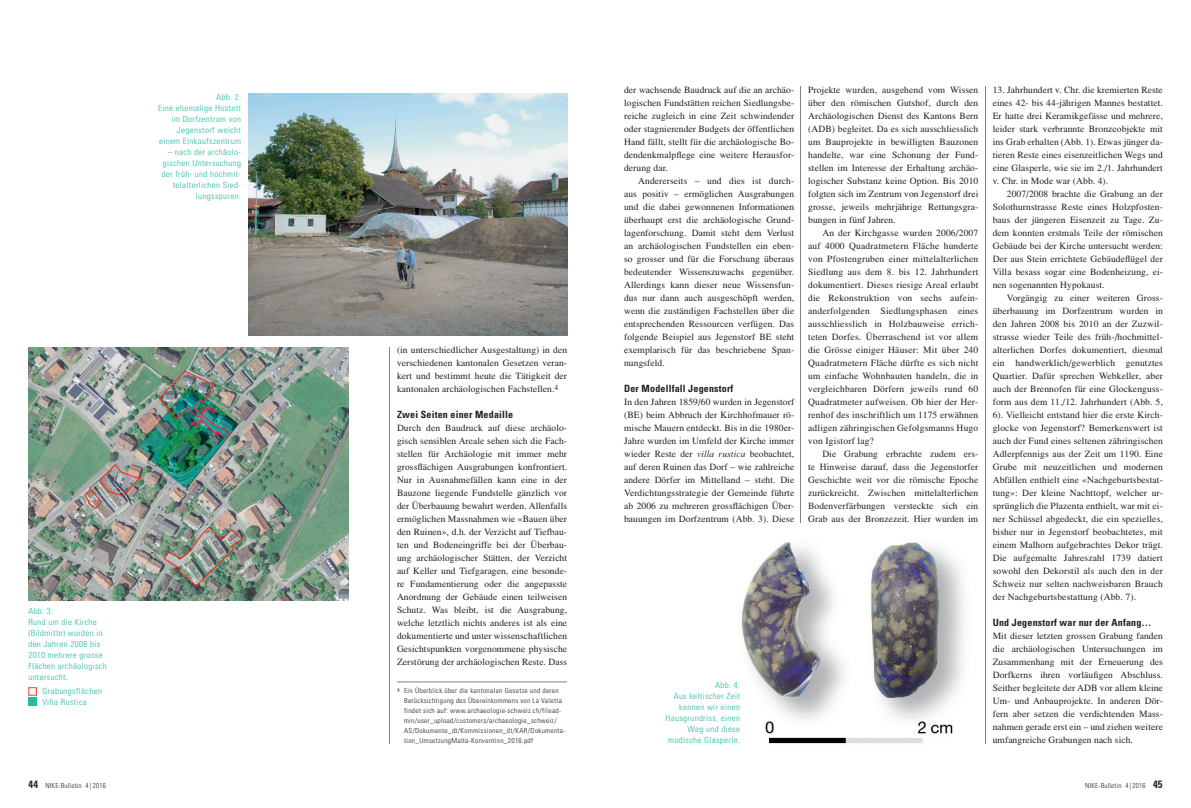
<style>
.page{position:relative;width:1191px;height:808px;background:#fff}
.page>*{position:absolute;margin:0;border:0;box-sizing:border-box;transform-origin:0 0}
.t1{font:700 condensed 10px "Univers";letter-spacing:.02em;color:#231f20}
.t2{font:9.5px/13px "Times";letter-spacing:.01em;color:#231f20;text-align:justify}
.t3{font:300 condensed 8.5px/11px "Univers";letter-spacing:.04em;color:#24bba1;text-align:right;scale:1.05 1}
.t4{font:300 condensed 7px/10px "Univers";letter-spacing:.04em;color:#231f20;scale:1.05 1}
.t5{font:300 condensed 7px "Univers";letter-spacing:.04em;color:#231f20}
.s1{font-style:italic}
.s2{font-weight:700;font-size:10.5px}
</style>
<div class="page">
<hr style="left:397px;top:682px;width:170px;height:1px;background:#808285">
<hr style="left:389px;top:347px;width:1px;height:396px;background:#808285">
<hr style="left:801px;top:86px;width:1px;height:436px;background:#808285">
<hr style="left:985px;top:86px;width:1px;height:657px;background:#808285">
<img style="left:248px;top:93px;width:319px;height:242px">
<img style="left:28px;top:347px;width:321px;height:253px">
<img style="left:741px;top:542px;width:223px;height:202px">
<div style="left:28px;top:687px;width:9px;height:9px;border:1px solid #ef3e22"></div>
<div style="left:28px;top:698px;width:9px;height:8px;background:#24bba1"></div>
<p class="t2" style="left:624px;top:84px;width:172px">der wachsende Baudruck auf die an archäo&shy;logischen Fundstätten reichen Siedlungsbe&shy;reiche zugleich in eine Zeit schwindender oder stagnierender Budgets der öffentlichen Hand fällt, stellt für die archäologische Bo&shy;dendenkmalpflege eine weitere Herausfor&shy;derung dar.</p>
<p class="t2" style="left:624px;top:175px;width:172px;text-indent:14px">Andererseits – und dies ist durch&shy;aus positiv – ermöglichen Ausgrabungen und die dabei gewonnenen Informationen überhaupt erst die archäologische Grund&shy;lagenforschung. Damit steht dem Verlust an archäologischen Fundstellen ein eben&shy;so grosser und für die Forschung überaus bedeutender Wissenszuwachs gegenüber.<br>Allerdings kann dieser neue Wissensfun&shy;dus nur dann auch ausgeschöpft werden, wenn die zuständigen Fachstellen über die entsprechenden Ressourcen verfügen. Das folgende Beispiel aus Jegenstorf BE steht exemplarisch für das beschriebene Span&shy;nungsfeld.</p>
<p class="t1" style="left:624px;top:383px;width:111px">Der Modellfall Jegenstorf</p>
<p class="t2" style="left:624px;top:396px;width:172px">In den Jahren 1859/60 wurden in Jegenstorf (BE) beim Abbruch der Kirchhofmauer rö&shy;mische Mauern entdeckt. Bis in die 1980er-Jahre wurden im Umfeld der Kirche immer wieder Reste der <span class="s1">villa rustica</span> beobachtet, auf deren Ruinen das Dorf – wie zahlreiche andere Dörfer im Mittelland – steht. Die Verdichtungsstrategie der Gemeinde führte ab 2006 zu mehreren grossflächigen Über&shy;bauungen im Dorfzentrum (Abb. 3). Diese</p>
<p class="t3" style="left:158px;top:91px;width:80px">Abb. 2:<br>Eine ehemalige Hostett im Dorfzentrum von<br>Jegenstorf weicht einem Einkaufszentrum</p>
<p class="t3" style="left:162px;top:146px;width:77px">– nach der archäolo&shy;gischen Untersuchung der früh- und hochmit&shy;telalterlichen Sied&shy;lungsspuren.</p>
<p class="t2" style="left:397px;top:344px;width:172px">(in unterschiedlicher Ausgestaltung) in den verschiedenen kantonalen Gesetzen veran&shy;kert und bestimmt heute die Tätigkeit der kantonalen archäologischen Fachstellen.<sup>4</sup></p>
<p class="t1" style="left:397px;top:409px;width:118px">Zwei Seiten einer Medaille</p>
<p class="t2" style="left:397px;top:422px;width:172px">Durch den Baudruck auf diese archäolo&shy;gisch sensiblen Areale sehen sich die Fach&shy;stellen für Archäologie mit immer mehr grossflächigen Ausgrabungen konfrontiert.<br>Nur in Ausnahmefällen kann eine in der Bauzone liegende Fundstelle gänzlich vor der Überbauung bewahrt werden. Allenfalls ermöglichen Massnahmen wie «Bauen über den Ruinen», d.h. der Verzicht auf Tiefbau&shy;ten und Bodeneingriffe bei der Überbau&shy;ung archäologischer Stätten, der Verzicht auf Keller und Tiefgaragen, eine besonde&shy;re Fundamentierung oder die angepasste Anordnung der Gebäude einen teilweisen Schutz. Was bleibt, ist die Ausgrabung, welche letztlich nichts anderes ist als eine dokumentierte und unter wissenschaftlichen Gesichtspunkten vorgenommene physische Zerstörung der archäologischen Reste. Dass</p>
<p class="t4" style="left:404px;top:686px;width:155px;text-indent:-7px"><sup>4</sup> Ein Überblick über die kantonalen Gesetze und deren Berücksichtigung des Übereinkommens von La Valetta findet sich auf: www.archaeologie-schweiz.ch/filead&shy;min/user_upload/customers/archaeologie_schweiz/ AS/Dokumente_dt/Kommissionen_dt/KAR/Dokumenta&shy;tion_UmsetzungMalta-Konvention_2016.pdf</p>
<p class="t3" style="left:28px;top:606px;width:76px;text-align:left">Abb. 3:<br>Rund um die Kirche (Bildmitte) wurden in den Jahren 2006 bis<br>2010 mehrere grosse<br>Flächen archäologisch untersucht.</p>
<p class="t3" style="left:43px;top:685px;width:58px;text-align:left">Grabungsflächen<br>Villa Rustica</p>
<p class="t3" style="left:665px;top:680px;width:73px">Abb. 4:<br>Aus keltischer Zeit kennen wir einen<br>Hausgrundriss, einen<br>Weg und diese modische Glasperle.</p>
<p class="t2" style="left:808px;top:84px;width:172px">Projekte wurden, ausgehend vom Wissen über den römischen Gutshof, durch den Archäologischen Dienst des Kantons Bern (ADB) begleitet. Da es sich ausschliesslich um Bauprojekte in bewilligten Bauzonen handelte, war eine Schonung der Fund&shy;stellen im Interesse der Erhaltung archäo&shy;logischer Substanz keine Option. Bis 2010 folgten sich im Zentrum von Jegenstorf drei grosse, jeweils mehrjährige Rettungsgra&shy;bungen in fünf Jahren.</p>
<p class="t2" style="left:808px;top:227px;width:172px;text-indent:14px">An der Kirchgasse wurden 2006/2007 auf 4000 Quadratmetern Fläche hunderte von Pfostengruben einer mittelalterlichen Siedlung aus dem 8. bis 12. Jahrhundert dokumentiert. Dieses riesige Areal erlaubt die Rekonstruktion von sechs aufein&shy;anderfolgenden Siedlungsphasen eines ausschliesslich in Holzbauweise errich&shy;teten Dorfes. Überraschend ist vor allem die Grösse einiger Häuser: Mit über 240<br>Quadratmetern Fläche dürfte es sich nicht um einfache Wohnbauten handeln, die in vergleichbaren Dörfern jeweils rund 60<br>Quadratmeter aufweisen. Ob hier der Her&shy;renhof des inschriftlich um 1175 erwähnen adligen zähringischen Gefolgsmanns Hugo von Igistorf lag?</p>
<p class="t2" style="left:808px;top:448px;width:172px;text-indent:14px">Die Grabung erbrachte zudem ers&shy;te Hinweise darauf, dass die Jegenstorfer Geschichte weit vor die römische Epoche zurückreicht. Zwischen mittelalterlichen Bodenverfärbungen versteckte sich ein Grab aus der Bronzezeit. Hier wurden im</p>
<p class="t2" style="left:992px;top:84px;width:172px">13. Jahrhundert v. Chr. die kremierten Reste eines 42- bis 44-jährigen Mannes bestattet.<br>Er hatte drei Keramikgefässe und mehrere, leider stark verbrannte Bronzeobjekte mit ins Grab erhalten (Abb. 1). Etwas jünger da&shy;tieren Reste eines eisenzeitlichen Wegs und eine Glasperle, wie sie im 2./1. Jahrhundert v. Chr. in Mode war (Abb. 4).</p>
<p class="t2" style="left:992px;top:187px;width:172px;text-indent:14px">2007/2008 brachte die Grabung an der Solothurnstrasse Reste eines Holzpfosten&shy;baus der jüngeren Eisenzeit zu Tage. Zu&shy;dem konnten erstmals Teile der römischen Gebäude bei der Kirche untersucht werden:<br>Der aus Stein errichtete Gebäudeflügel der Villa besass sogar eine Bodenheizung, ei&shy;nen sogenannten Hypokaust.</p>
<p class="t2" style="left:992px;top:291px;width:172px;text-indent:14px">Vorgängig zu einer weiteren Gross&shy;überbauung im Dorfzentrum wurden in den Jahren 2008 bis 2010 an der Zuzwil&shy;strasse wieder Teile des früh-/hochmittel&shy;alterlichen Dorfes dokumentiert, diesmal ein handwerklich/gewerblich genutztes Quartier. Dafür sprechen Webkeller, aber auch der Brennofen für eine Glockenguss&shy;form aus dem 11./12. Jahrhundert (Abb. 5, 6). Vielleicht entstand hier die erste Kirch&shy;glocke von Jegenstorf? Bemerkenswert ist auch der Fund eines seltenen zähringischen Adlerpfennigs aus der Zeit um 1190. Eine Grube mit neuzeitlichen und modernen Abfällen enthielt eine «Nachgeburtsbestat&shy;tung»: Der kleine Nachttopf, welcher ur&shy;sprünglich die Plazenta enthielt, war mit ei&shy;ner Schüssel abgedeckt, die ein spezielles, bisher nur in Jegenstorf beobachtetes, mit einem Malhorn aufgebrachtes Dekor trägt.<br>Die aufgemalte Jahreszahl 1739 datiert sowohl den Dekorstil als auch den in der Schweiz nur selten nachweisbaren Brauch der Nachgeburtsbestattung (Abb. 7).</p>
<p class="t1" style="left:992px;top:617px;width:160px">Und Jegenstorf war nur der Anfang…</p>
<p class="t2" style="left:992px;top:630px;width:172px">Mit dieser letzten grossen Grabung fanden die archäologischen Untersuchungen im Zusammenhang mit der Erneuerung des Dorfkerns ihren vorläufigen Abschluss.<br>Seither begleitete der ADB vor allem kleine Um- und Anbauprojekte. In anderen Dör&shy;fern aber setzen die verdichtenden Mass&shy;nahmen gerade erst ein – und ziehen weitere umfangreiche Grabungen nach sich.</p>
<p class="t5" style="left:28px;top:781px;width:79px"><span class="s2">44</span> NIKE-Bulletin 4 | 2016</p>
<p class="t5" style="left:1085px;top:781px;width:79px">NIKE-Bulletin 4 | 2016 <span class="s2">45</span></p>
</div>
